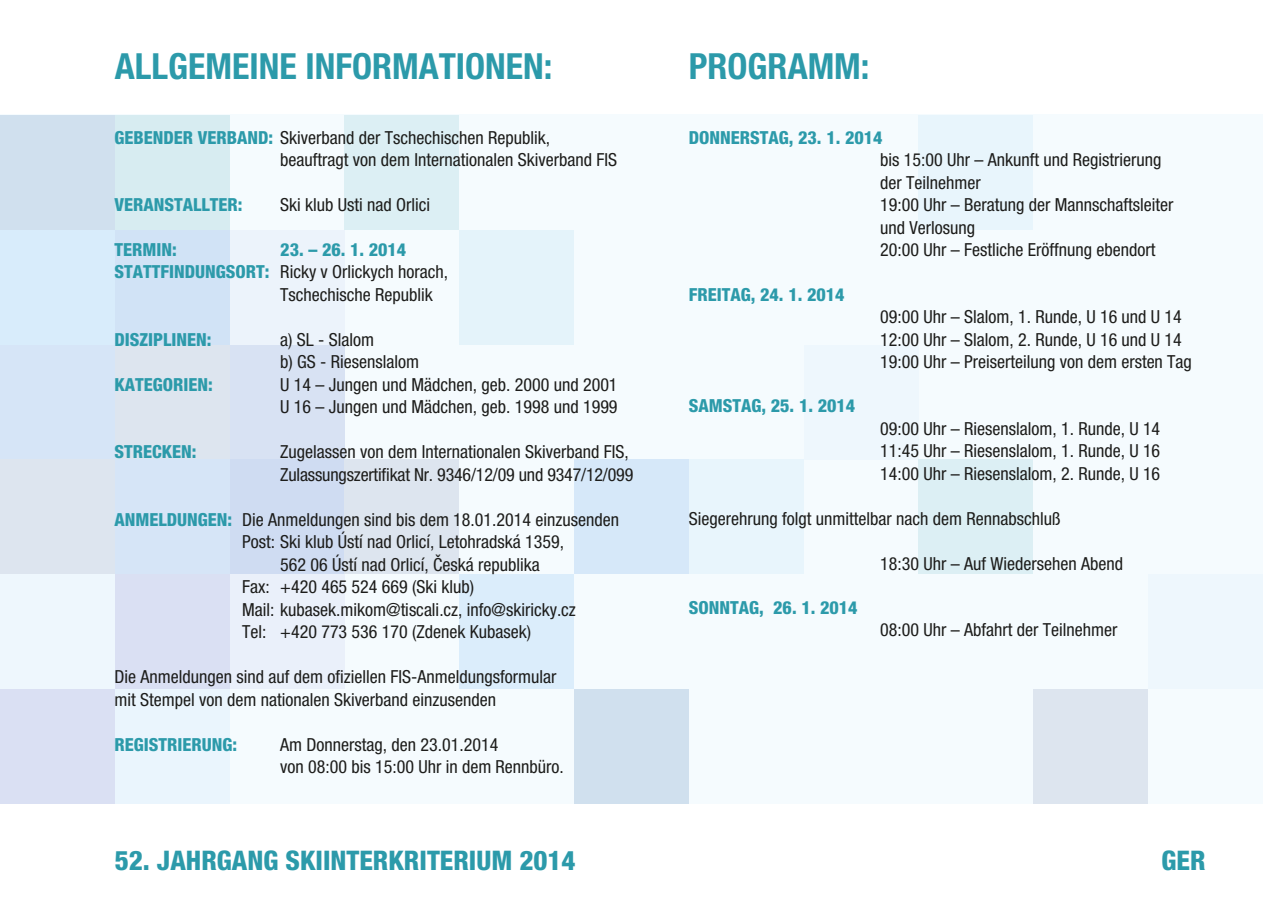
<style>
.page{position:relative;width:1263px;height:919px;background:#fff}
.page>*{position:absolute;margin:0;border:0;box-sizing:border-box;transform-origin:0 0}
.t1{font:700 condensed 36px "Helvetica Neue LT Pro";color:#2c9aaa}
.t2{font:800 condensed 27px "Helvetica Neue LT Pro";color:#2c9aaa}
.t3{font:condensed 18px/22.5px "Helvetica Neue LT Pro";color:#1d1d1b}
.t4{font:800 condensed 18px "Helvetica Neue LT Pro";color:#2c9aaa}
.s1{font-weight:800;color:#2c9aaa}
</style>
<div class="page">
<div style="left:0;top:115px;width:1263px;height:689px;background:#f5fbfe"></div>
<div style="left:115px;top:574px;width:115px;height:115px;background:#dae0f3"></div>
<div style="left:0;top:574px;width:115px;height:115px;background:#eef7fd"></div>
<div style="left:230px;top:574px;width:114px;height:115px;background:#eaf0fa"></div>
<div style="left:459px;top:574px;width:115px;height:115px;background:#dbedfb"></div>
<div style="left:1148px;top:574px;width:115px;height:115px;background:#eef7fd"></div>
<div style="left:115px;top:689px;width:115px;height:115px;background:#eaf5fd"></div>
<div style="left:574px;top:689px;width:115px;height:115px;background:#d0e0ee"></div>
<div style="left:1033px;top:689px;width:115px;height:115px;background:#dde5ef"></div>
<div style="left:0;top:689px;width:115px;height:115px;background:#dae0f3"></div>
<div style="left:115px;top:230px;width:115px;height:114px;background:#d1e3f6"></div>
<div style="left:0;top:230px;width:115px;height:114px;background:#d8ecfb"></div>
<div style="left:230px;top:230px;width:114px;height:114px;background:#ecf3fb"></div>
<div style="left:459px;top:230px;width:115px;height:114px;background:#e4f3fa"></div>
<div style="left:115px;top:115px;width:115px;height:115px;background:#d7ecf1"></div>
<div style="left:0;top:115px;width:115px;height:115px;background:#d0e0ee"></div>
<div style="left:344px;top:115px;width:115px;height:115px;background:#dceff4"></div>
<div style="left:115px;top:344px;width:115px;height:115px;background:#dde5ef"></div>
<div style="left:0;top:344px;width:115px;height:115px;background:#d6e5f7"></div>
<div style="left:230px;top:344px;width:114px;height:115px;background:#d8e2f3"></div>
<div style="left:804px;top:344px;width:114px;height:115px;background:#eef7fd"></div>
<div style="left:115px;top:459px;width:115px;height:115px;background:#d6e5f7"></div>
<div style="left:574px;top:459px;width:115px;height:115px;background:#d6e8f9"></div>
<div style="left:689px;top:459px;width:115px;height:115px;background:#e8f5fc"></div>
<div style="left:918px;top:459px;width:115px;height:115px;background:#dceff4"></div>
<div style="left:918px;top:115px;width:115px;height:115px;background:#e8f5fc"></div>
<div style="left:0;top:459px;width:115px;height:115px;background:#dde5ef"></div>
<div style="left:230px;top:459px;width:114px;height:115px;background:#cfdcf2"></div>
<div style="left:344px;top:459px;width:115px;height:115px;background:#dde5ef"></div>
<h1 class="t1" style="left:115px;top:45px;width:439px">ALLGEMEINE INFORMATIONEN:</h1>
<h1 class="t1" style="left:689px;top:45px;width:182px">PROGRAMM:</h1>
<p class="t3" style="left:280px;top:126px;width:338px;text-indent:-166px"><span class="s1">GEBENDER VERBAND:</span> Skiverband der Tschechischen Republik, beauftragt von dem Internationalen Skiverband FIS</p>
<p class="t4" style="left:114px;top:194px;width:129px">VERANSTALLTER:</p>
<p class="t3" style="left:280px;top:194px;width:151px">Ski klub Usti nad Orlici</p>
<p class="t4" style="left:114px;top:238px;width:64px">TERMIN:</p>
<p class="t4" style="left:280px;top:238px;width:127px">23. – 26. 1. 2014</p>
<p class="t3" style="left:114px;top:260px;width:335px"><span class="s1">STATTFINDUNGSORT:</span> Ricky v Orlickych horach,</p>
<p class="t3" style="left:280px;top:283px;width:154px">Tschechische Republik</p>
<p class="t4" style="left:114px;top:328px;width:99px">DISZIPLINEN:</p>
<p class="t3" style="left:280px;top:328px;width:140px">a) SL - Slalom<br>b) GS - Riesenslalom</p>
<p class="t4" style="left:114px;top:373px;width:100px">KATEGORIEN:</p>
<p class="t3" style="left:280px;top:373px;width:339px">U 14 – Jungen und Mädchen, geb. 2000 und 2001<br>U 16 – Jungen und Mädchen, geb. 1998 und 1999</p>
<p class="t4" style="left:114px;top:440px;width:83px">STRECKEN:</p>
<p class="t3" style="left:280px;top:440px;width:354px">Zugelassen von dem Internationalen Skiverband FIS,<br>Zulassungszertifikat Nr. 9346/12/09 und 9347/12/099</p>
<p class="t3" style="left:114px;top:508px;width:506px"><span class="s1">ANMELDUNGEN:</span> Die Anmeldungen sind bis dem 18.01.2014 einzusenden</p>
<p class="t3" style="left:242px;top:530px;width:324px">Post: Ski klub Ústí nad Orlicí, Letohradská 1359,</p>
<p class="t3" style="left:280px;top:553px;width:261px">562 06 Ústí nad Orlicí, Česká republika</p>
<p class="t3" style="left:242px;top:575px;width:234px">Fax: +420 465 524 669 (Ski klub)</p>
<p class="t3" style="left:242px;top:598px;width:335px">Mail: kubasek.mikom@tiscali.cz, info@skiricky.cz</p>
<p class="t3" style="left:242px;top:620px;width:290px">Tel: +420 773 536 170 (Zdenek Kubasek)</p>
<p class="t3" style="left:114px;top:665px;width:443px">Die Anmeldungen sind auf dem ofiziellen FIS-Anmeldungsformular mit Stempel von dem nationalen Skiverband einzusenden</p>
<p class="t4" style="left:114px;top:733px;width:124px">REGISTRIERUNG:</p>
<p class="t3" style="left:280px;top:733px;width:285px">Am Donnerstag, den 23.01.2014<br>von 08:00 bis 15:00 Uhr in dem Rennbüro.</p>
<p class="t4" style="left:689px;top:126px;width:195px">DONNERSTAG, 23. 1. 2014</p>
<p class="t3" style="left:880px;top:149px;width:295px">bis 15:00 Uhr – Ankunft und Registrierung der Teilnehmer<br>19:00 Uhr – Beratung der Mannschaftsleiter und Verlosung<br>20:00 Uhr – Festliche Eröffnung ebendort</p>
<p class="t4" style="left:689px;top:283px;width:157px">FREITAG, 24. 1. 2014</p>
<p class="t3" style="left:880px;top:305px;width:313px">09:00 Uhr – Slalom, 1. Runde, U 16 und U 14<br>12:00 Uhr – Slalom, 2. Runde, U 16 und U 14<br>19:00 Uhr – Preiserteilung von dem ersten Tag</p>
<p class="t4" style="left:689px;top:394px;width:168px">SAMSTAG, 25. 1. 2014</p>
<p class="t3" style="left:880px;top:417px;width:281px;text-align:justify">09:00 Uhr – Riesenslalom, 1. Runde, U 14<br>11:45 Uhr – Riesenslalom, 1. Runde, U 16<br>14:00 Uhr – Riesenslalom, 2. Runde, U 16</p>
<p class="t3" style="left:689px;top:507px;width:373px">Siegerehrung folgt unmittelbar nach dem Rennabschluß</p>
<p class="t3" style="left:880px;top:552px;width:244px">18:30 Uhr – Auf Wiedersehen Abend</p>
<p class="t4" style="left:689px;top:596px;width:170px">SONNTAG, 26. 1. 2014</p>
<p class="t3" style="left:880px;top:618px;width:239px">08:00 Uhr – Abfahrt der Teilnehmer</p>
<h2 class="t2" style="left:115px;top:843px;width:462px">52. JAHRGANG SKIINTERKRITERIUM 2014</h2>
<h2 class="t2" style="left:1161px;top:843px;width:46px">GER</h2>
</div>
